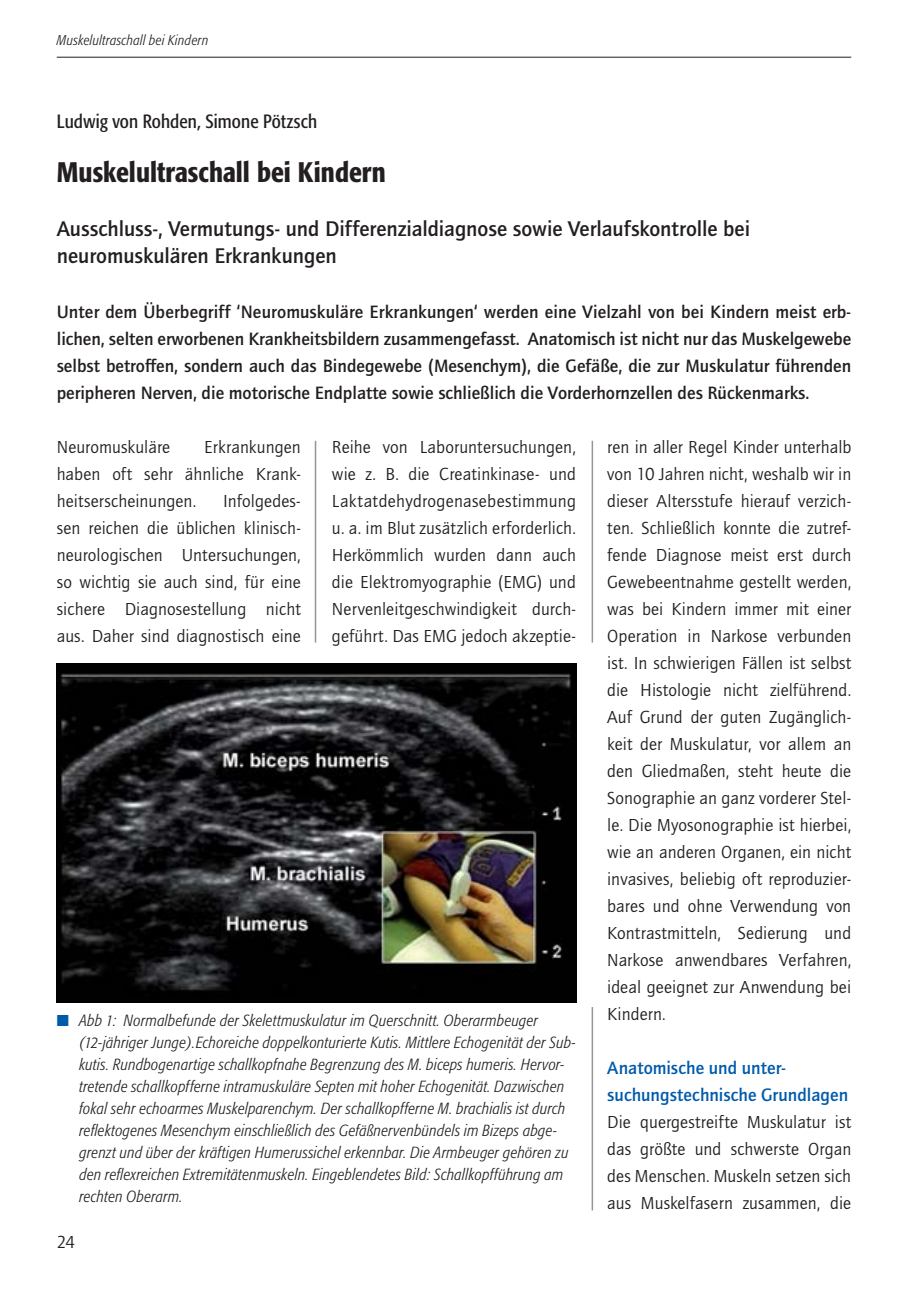
<style>
.page{position:relative;width:908px;height:1304px;background:#fff}
.page>*{position:absolute;margin:0;border:0;box-sizing:border-box;transform-origin:0 0}
.t1{font:500 condensed 28px "Formata";color:#231f20}
.t2{font:700 22px/27px "Quay";color:#231f20}
.t3{font:condensed 19px "Formata";letter-spacing:.005em;color:#231f20}
.t4{font:700 18.4px/27px "Quay";color:#231f20;text-align:justify}
.t5{font:700 18.4px/27px "Quay";color:#005aaa}
.t6{font:18px/27px "Quay";letter-spacing:.005em;color:#231f20;text-align:justify}
.t7{font:italic 300 condensed 16px/22px "Formata";letter-spacing:.015em;color:#231f20}
.t8{font:italic 300 condensed 14px "Formata";letter-spacing:.025em;color:#231f20}
.s1{color:#005aaa}
</style>
<div class="page">
<hr style="left:57px;top:57px;width:793px;height:1px;background:#231f20">
<hr style="left:314px;top:441px;width:2px;height:202px;background:#939598">
<hr style="left:591px;top:441px;width:2px;height:202px;background:#939598">
<hr style="left:591px;top:1007px;width:2px;height:203px;background:#939598">
<img style="left:57px;top:663px;width:518px;height:339px">
<p class="t8" style="left:57px;top:34px;width:153px">Muskelultraschall bei Kindern</p>
<p class="t3" style="left:57px;top:113px;width:262px">Ludwig von Rohden, Simone Pötzsch</p>
<h1 class="t1" style="left:57px;top:160px;width:330px">Muskelultraschall bei Kindern</h1>
<p class="t2" style="left:57px;top:217px;width:694px">Ausschluss-, Vermutungs- und Differenzialdiagnose sowie Verlaufskontrolle bei neuromuskulären Erkrankungen</p>
<p class="t4" style="left:57px;top:300px;width:795px">Unter dem Überbegriff ‘Neuromuskuläre Erkrankungen‘ werden eine Vielzahl von bei Kindern meist erb&shy;lichen, selten erworbenen Krankheitsbildern zusammengefasst. Anatomisch ist nicht nur das Muskelgewebe selbst betroffen, sondern auch das Bindegewebe (Mesenchym), die Gefäße, die zur Muskulatur führenden peripheren Nerven, die motorische Endplatte sowie schließlich die Vorderhornzellen des Rückenmarks.</p>
<p class="t6" style="left:57px;top:435px;width:245px;text-indent:147px">Erkrankungen haben oft sehr ähnliche Krank&shy;heitserscheinungen.</p>
<p class="t6" style="left:57px;top:435px;width:115px">Neuromuskuläre</p>
<p class="t6" style="left:332px;top:435px;width:245px">Reihe von Laboruntersuchungen, wie z. B. die Creatinkinase- und Laktatdehydrogenasebestimmung u. a. im Blut zusätzlich erforderlich.<br>Herkömmlich wurden dann auch die Elektromyographie (EMG) und Nervenleitgeschwindigkeit durch&shy;geführt. Das EMG jedoch akzeptie-</p>
<p class="t6" style="left:607px;top:435px;width:245px">ren in aller Regel Kinder unterhalb von 10 Jahren nicht, weshalb wir in dieser Altersstufe hierauf verzich&shy;ten. Schließlich konnte die zutref&shy;fende Diagnose meist erst durch Gewebeentnahme gestellt werden, was bei Kindern immer mit einer Operation in Narkose verbunden ist. In schwierigen Fällen ist selbst die Histologie nicht zielführend.<br>Auf Grund der guten Zugänglich&shy;keit der Muskulatur, vor allem an den Gliedmaßen, steht heute die Sonographie an ganz vorderer Stel&shy;le. Die Myosonographie ist hierbei, wie an anderen Organen, ein nicht invasives, beliebig oft reproduzier&shy;bares und ohne Verwendung von Kontrastmitteln, Sedierung und Narkose anwendbares Verfahren, ideal geeignet zur Anwendung bei Kindern.</p>
<p class="t6" style="left:57px;top:489px;width:245px;text-indent:166px">Infolgedes&shy;sen reichen die üblichen klinisch&shy;neurologischen Untersuchungen, so wichtig sie auch sind, für eine sichere Diagnosestellung nicht aus. Daher sind diagnostisch eine</p>
<p class="t7" style="left:79px;top:1010px;width:498px;text-indent:-23px"><span class="s1">■</span> Abb 1: Normalbefunde der Skelettmuskulatur im Querschnitt. Oberarmbeuger (12-jähriger Junge).Echoreiche doppelkonturierte Kutis. Mittlere Echogenität der Sub&shy;kutis. Rundbogenartige schallkopfnahe Begrenzung des M. biceps humeris. Hervor&shy;tretende schallkopfferne intramuskuläre Septen mit hoher Echogenität. Dazwischen fokal sehr echoarmes Muskelparenchym. Der schallkopfferne M. brachialis ist durch reflektogenes Mesenchym einschließlich des Gefäßnervenbündels im Bizeps abge&shy;grenzt und über der kräftigen Humerussichel erkennbar. Die Armbeuger gehören zu den reflexreichen Extremitätenmuskeln. Eingeblendetes Bild: Schallkopfführung am rechten Oberarm.</p>
<p class="t5" style="left:607px;top:1056px;width:242px">Anatomische und unter&shy;suchungs technische Grundlagen</p>
<p class="t6" style="left:607px;top:1110px;width:245px">Die quergestreifte Muskulatur ist das größte und schwerste Organ des Menschen. Muskeln setzen sich aus Muskelfasern zusammen, die</p>
<p class="t6" style="left:57px;top:1230px;width:20px">24</p>
</div>
